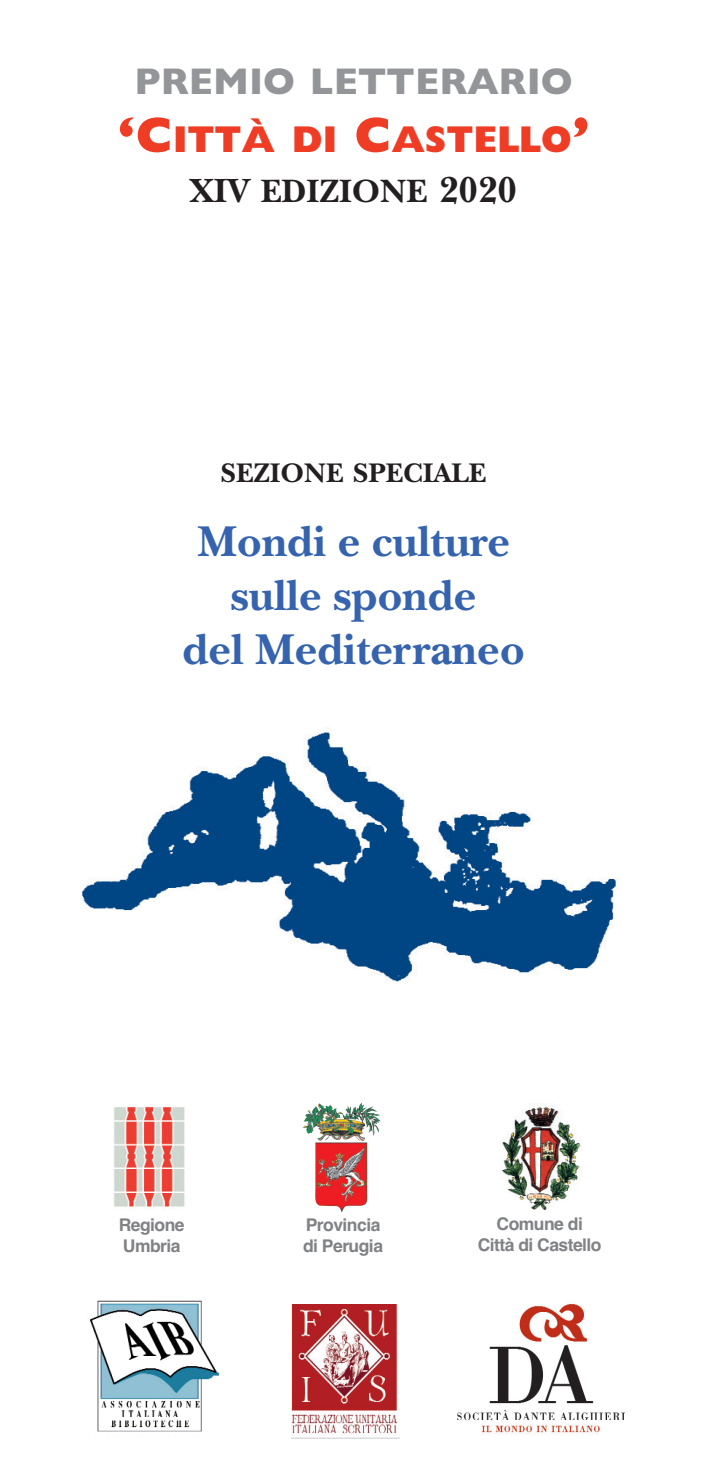
<style>
.page{position:relative;width:709px;height:1482px;background:#fff}
.page>*{position:absolute;margin:0;border:0;box-sizing:border-box;transform-origin:0 0}
.t1{font:700 45px/54px "New Baskerville";color:#3563ae;text-align:center}
.t2{font:700 37.5px/57.5px "Gill Sans";color:#939598;text-align:center}
.t3{font:700 33.75px "New Baskerville";color:#231f20}
.t4{font:700 28px "New Baskerville";color:#231f20}
.t5{font:700 17.5px/21px "Helvetica";letter-spacing:-.03em;color:#808285}
.s1{font-weight:800;font-size:50px;color:#ef3c25}
.s2{font-weight:800;color:#ef3c25}
.s3{font-size:35px}
.s4{font-size:37.5px}
</style>
<div class="page">
<img style="left:82px;top:732px;width:537px;height:250px">
<img style="left:500px;top:1104px;width:81px;height:105px">
<img style="left:306px;top:1102px;width:75px;height:39px">
<img style="left:113px;top:1107px;width:72px;height:101px">
<img style="left:457px;top:1304px;width:168px;height:129px">
<img style="left:291px;top:1304px;width:109px;height:134px">
<img style="left:90px;top:1300px;width:128px;height:132px">
<h2 class="t2" style="left:117px;top:57px;width:475px">PREMIO LETTERARIO <span class="s1">‘C</span><span class="s2">ITTÀ DI</span> <span class="s1">C</span><span class="s2">ASTELLO</span><span class="s1">’</span></h2>
<h3 class="t3" style="left:190px;top:179px;width:328px"><span class="s3">XIV</span> EDIZIONE <span class="s4">2020</span></h3>
<h3 class="t4" style="left:221px;top:463px;width:267px">SEZIONE SPECIALE</h3>
<h1 class="t1" style="left:182px;top:520px;width:344px">Mondi e culture sulle sponde<br>del Mediterraneo</h1>
<p class="t5" style="left:119px;top:1216px;width:67px">Regione<br>Umbria</p>
<p class="t5" style="left:303px;top:1216px;width:81px">Provincia di Perugia</p>
<p class="t5" style="left:477px;top:1215px;width:125px;text-align:center">Comune di<br>Città di Castello</p>
</div>
